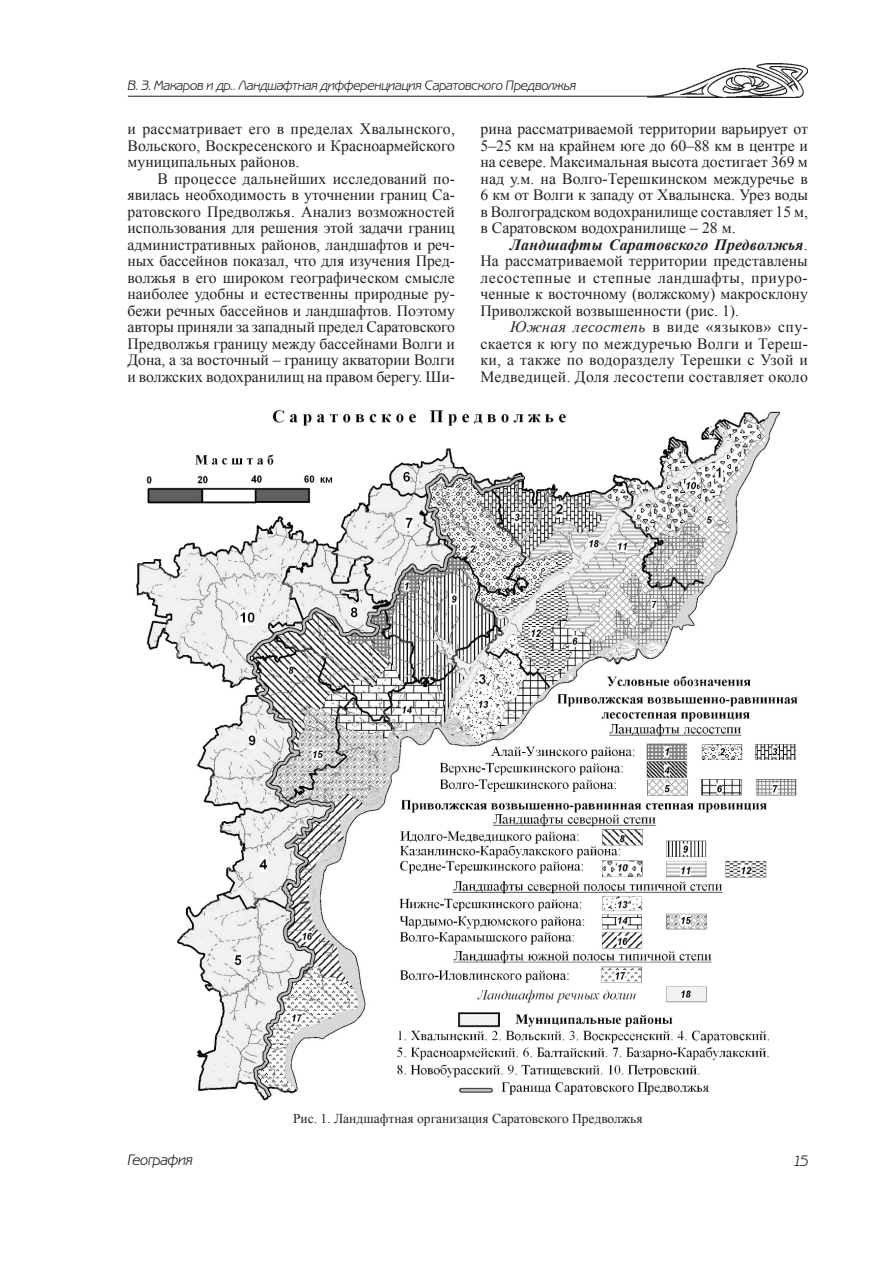
<style>
.page{position:relative;width:893px;height:1263px;background:#fff}
.page>*{position:absolute;margin:0;border:0;box-sizing:border-box;transform-origin:0 0}
.t1{font:15.75px/16.5px "Times New Roman";color:#231f20;text-align:justify}
.t2{font:italic 15px "Benguiat Gothic C";color:#231f20}
.t3{font:italic 13.5px "Benguiat Gothic C";color:#231f20}
.t4{font:13.5px "Times New Roman";color:#231f20}
.s1{font-weight:700;font-style:italic}
.s2{font-style:italic}
</style>
<div class="page">
<img style="left:648px;top:63px;width:159px;height:34px">
<hr style="left:128px;top:96px;width:536px;height:1px;background:#231f20">
<img style="left:136px;top:410px;width:662px;height:691px">
<p class="t3" style="left:128px;top:78px;width:450px">В. З. Макаров и др.. Ландшафтная дифференциация Саратовского Предволжья</p>
<p class="t1" style="left:128px;top:120px;width:329px">и рассматривает его в пределах Хвалынского, Вольского, Воскресенского и Красноармейского муниципальных районов.</p>
<p class="t1" style="left:128px;top:170px;width:329px;text-indent:30px">В процессе дальнейших исследований по&shy;явилась необходимость в уточнении границ Са&shy;ратовского Предволжья. Анализ возможностей использования для решения этой задачи границ административных районов, ландшафтов и реч&shy;ных бассейнов показал, что для изучения Пред&shy;волжья в его широком географическом смысле наиболее удобны и естественны природные ру&shy;бежи речных бассейнов и ландшафтов. Поэтому авторы приняли за западный предел Саратовского Предволжья границу между бассейнами Волги и Дона, а за восточный – границу акватории Волги и волжских водохранилищ на правом берегу. Ши-</p>
<p class="t1" style="left:480px;top:121px;width:329px">рина рассматриваемой территории варьирует от 5–25 км на крайнем юге до 60–88 км в центре и на севере. Максимальная высота достигает 369 м над у.м. на Волго-Терешкинском междуречье в 6 км от Волги к западу от Хвалынска. Урез воды в Волгоградском водохранилище составляет 15 м, в Саратовском водохранилище – 28 м.</p>
<p class="t1" style="left:480px;top:236px;width:329px;text-indent:30px"><span class="s1">Ландшафты Саратовского Предволжья</span>.<br>На рассматриваемой территории представлены лесостепные и степные ландшафты, приуро&shy;ченные к восточному (волжскому) макросклону Приволжской возвышенности (рис. 1).</p>
<p class="t1" style="left:480px;top:319px;width:329px;text-indent:30px"><span class="s2">Южная лесостепь</span> в виде «языков» спу&shy;скается к югу по междуречью Волги и Тереш&shy;ки, а также по водоразделу Терешки с Узой и Медведицей. Доля лесостепи составляет около</p>
<p class="t4" style="left:293px;top:1109px;width:351px">Рис. 1. Ландшафтная организация Саратовского Предволжья</p>
<p class="t2" style="left:128px;top:1151px;width:67px">География</p>
<p class="t2" style="left:794px;top:1152px;width:15px">15</p>
</div>
